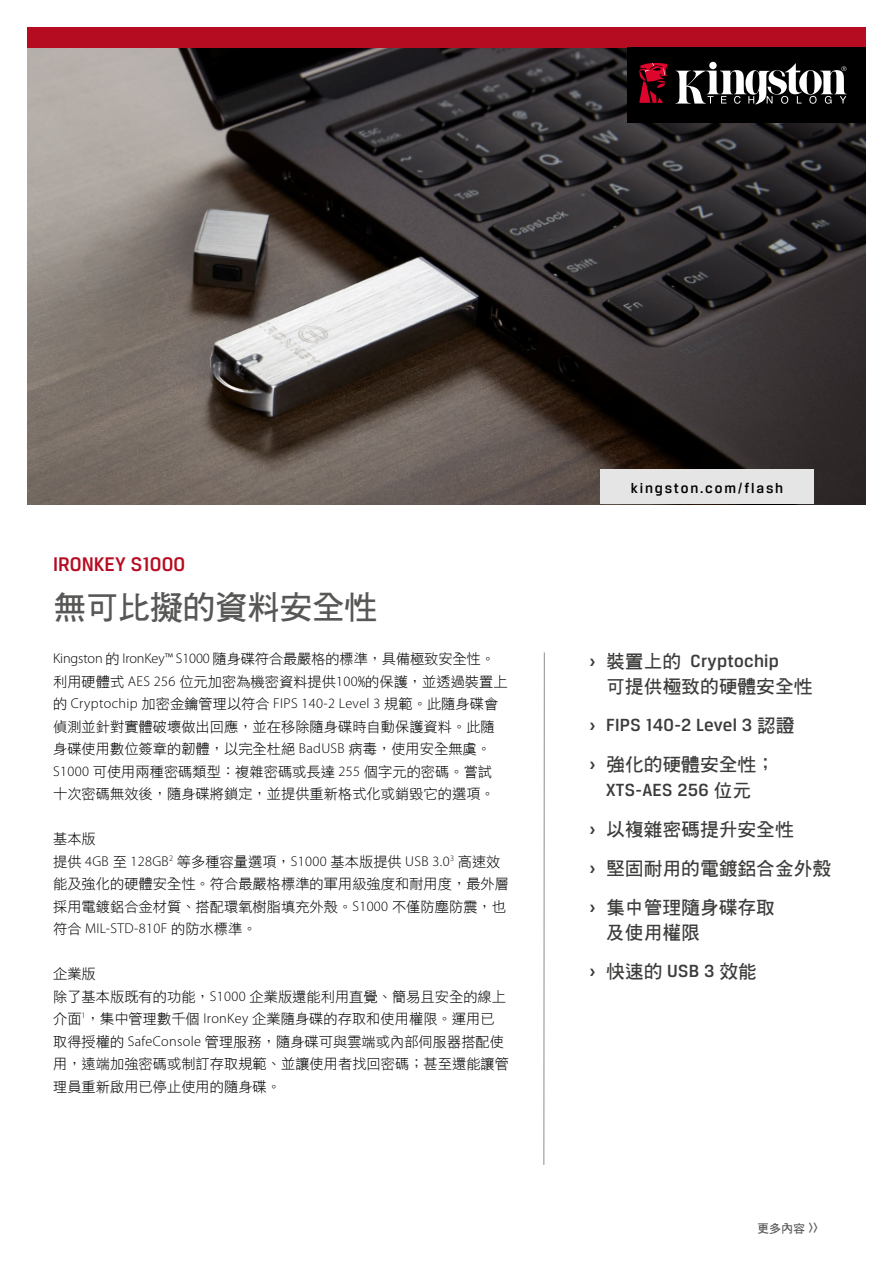
<style>
.page{position:relative;width:893px;height:1263px;background:#fff}
.page>*{position:absolute;margin:0;border:0;box-sizing:border-box;transform-origin:0 0}
.t1{font:33px "DF Hei W7 WIN BF";letter-spacing:-.02em;color:#575756}
.t2{font:500 21px "Breuer Text";color:#b60c22}
.t3{font:18.75px/39px "DF Hei W7 WIN BF";color:#3c3c3b}
.t4{font:500 18.75px "Breuer Text";letter-spacing:.015em;color:#3c3c3b}
.t5{font:500 15px "Breuer Text";letter-spacing:.12em;color:#000}
.t6{font:14.25px/22.5px "DF Hei W3 WIN BF";color:#000}
.t7{font:300 14.25px "Myriad Pro";letter-spacing:.025em;color:#000}
.t8{font:300 14.25px "Myriad Pro";letter-spacing:-.01em;color:#000}
.t9{font:12px "DF Hei W7 WIN BF";color:#575756}
.s1{font-family:"DF Hei W3 WIN BF";font-weight:400}
.s2{font-family:"Myriad Pro";font-weight:300}
.s3{font-weight:700}
.s4{font-family:"DF Hei W7 WIN BF";font-weight:400}
.s5{font-family:"Breuer Text";font-weight:700}
.s6{font-family:"Breuer Text";font-weight:500}
.s7{font-family:"Breuer Text";font-weight:500;font-size:13.5px}
</style>
<div class="page">
<img style="left:27px;top:47px;width:839px;height:457px">
<div style="left:27px;top:27px;width:839px;height:20px;background:#b60c22"></div>
<svg style="left:543px;top:652px;width:2px;height:513px"></svg>
<div style="left:628px;top:47px;width:238px;height:76px;background:#000"></div>
<svg style="left:675px;top:63px;width:172px;height:42px"></svg>
<svg style="left:639px;top:62px;width:29px;height:41px"></svg>
<div style="left:600px;top:469px;width:214px;height:35px;background:#e5e5e5"></div>
<h2 class="t2" style="left:53px;top:552px;width:133px">IRONKEY S1000</h2>
<h1 class="t1" style="left:53px;top:591px;width:326px">無可比擬的資料安全性</h1>
<p class="t8" style="left:53px;top:650px;width:443px">Kingston <span class="s1">的</span> IronKey™ S1000 <span class="s1">隨身碟符合最嚴格的標準，具備極致安全性。</span></p>
<p class="t6" style="left:53px;top:670px;width:456px">利用硬體式 <span class="s2">AES 256</span> 位元加密為機密資料提供<span class="s2">100</span>%的保護，並透過裝置上</p>
<p class="t7" style="left:53px;top:695px;width:447px"><span class="s1">的</span> Cryptochip <span class="s1">加密金鑰管理以符合</span> FIPS 140-2 Level 3 <span class="s1">規範。此隨身碟會</span></p>
<p class="t6" style="left:53px;top:715px;width:443px">偵測並針對實體破壞做出回應，並在移除隨身碟時自動保護資料。此隨身碟使用數位簽章的韌體，以完全杜絕 <span class="s2">BadUSB</span> 病毒，使用安全無虞。<span class="s2">S1000</span> 可使用兩種密碼類型：複雜密碼或長達 <span class="s2">255</span> 個字元的密碼。嘗試十次密碼無效後，隨身碟將鎖定，並提供重新格式化或銷毀它的選項。</p>
<p class="t6" style="left:53px;top:828px;width:457px">基本版<br>提供 <span class="s2">4GB</span> 至 <span class="s2">128GB</span><sup>2</sup> 等多種容量選項，<span class="s2">S1000</span> 基本版提供 <span class="s2">USB 3.0</span><sup>3</sup> 高速效能及強化的硬體安全性。符合最嚴格標準的軍用級強度和耐用度，最外層採用電鍍鋁合金材質、搭配環氧樹脂填充外殼。<span class="s2">S1000</span> 不僅防塵防震，也</p>
<p class="t7" style="left:53px;top:920px;width:205px"><span class="s1">符合</span> MIL-STD-810F <span class="s1">的防水標準。</span></p>
<p class="t6" style="left:53px;top:963px;width:458px">企業版<br>除了基本版既有的功能，<span class="s2">S1000</span> 企業版還能利用直覺、簡易且安全的線上介面<sup>1</sup>，集中管理數千個 <span class="s2">IronKey</span> 企業隨身碟的存取和使用權限。運用已取得授權的 <span class="s2">SafeConsole</span> 管理服務，隨身碟可與雲端或內部伺服器搭配使用，遠端加強密碼或制訂存取規範、並讓使用者找回密碼；甚至還能讓管理員重新啟用已停止使用的隨身碟。</p>
<p class="t5" style="left:631px;top:479px;width:154px">kingston.com/flash</p>
<h3 class="t4" style="left:589px;top:650px;width:191px"><span class="s3">›</span> <span class="s4">裝置上的</span> Cryptochip</h3>
<h3 class="t3" style="left:606px;top:667px;width:208px">可提供極致的硬體安全性</h3>
<h3 class="t4" style="left:589px;top:714px;width:207px"><span class="s3">›</span> FIPS 140-2 Level 3 <span class="s4">認證</span></h3>
<h3 class="t3" style="left:589px;top:745px;width:187px"><span class="s5">›</span> 強化的硬體安全性；</h3>
<h3 class="t4" style="left:606px;top:779px;width:147px">XTS-AES 256 <span class="s4">位元</span></h3>
<h3 class="t3" style="left:589px;top:809px;width:243px"><span class="s5">›</span> 以複雜密碼提升安全性<br><span class="s5">›</span> 堅固耐用的電鍍鋁合金外殼<span class="s5">›</span> 集中管理隨身碟存取</h3>
<h3 class="t3" style="left:589px;top:913px;width:169px;text-indent:17px">及使用權限<br><span class="s5">›</span> 快速的 <span class="s6">USB 3</span> 效能</h3>
<p class="t9" style="left:757px;top:1222px;width:62px">更多內容 <span class="s7">&gt;&gt;</span></p>
</div>
